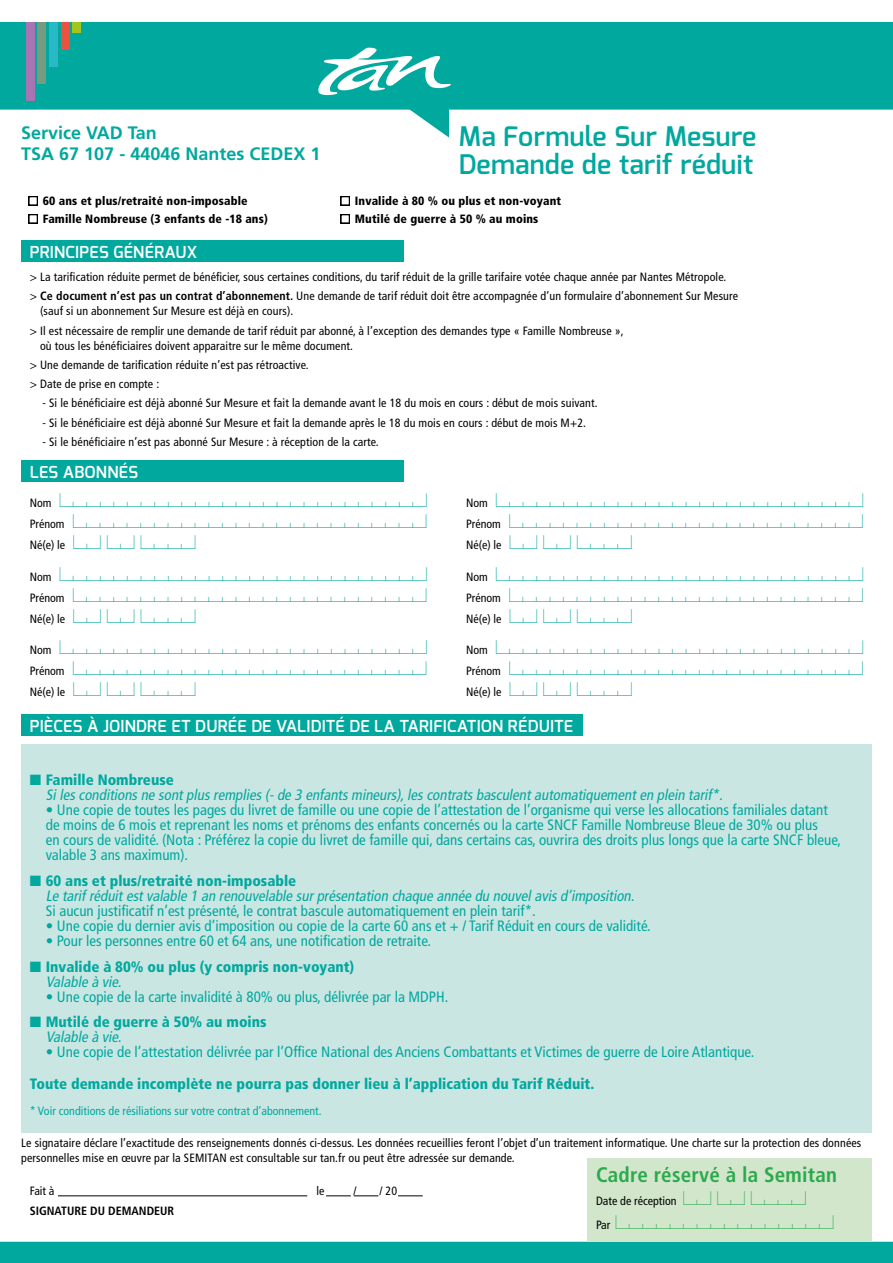
<style>
.page{position:relative;width:893px;height:1263px;background:#00a89e}
.page>*{position:absolute;margin:0;border:0;box-sizing:border-box;transform-origin:0 0}
.t1{font:600 27px/28.5px "Exo";letter-spacing:.015em;color:#00a89e}
.t2{font:700 condensed 21px "Frutiger LT Std";letter-spacing:.01em;color:#2baa4c}
.t3{font:18px/21px "Casesaremplir Roman";color:#00a89e;text-align:justify}
.t4{font:700 18px/21.6px "Frutiger LT Std";color:#00a89e}
.t5{font:18px "Casesaremplir Roman";color:#2baa4c}
.t6{font:600 16.5px "Exo";letter-spacing:.015em;color:#fff}
.t7{font:condensed 15px/15px "Frutiger LT Std";color:#00a89e}
.t8{font:italic condensed 15px/15px "Frutiger LT Std";color:#00a89e}
.t9{font:900 condensed 15px/15px "Frutiger LT Std";color:#00a89e}
.t10{font:condensed 12px/19.2px "Frutiger LT Std";letter-spacing:.01em;color:#000}
.t11{font:900 condensed 12px "Frutiger LT Std";letter-spacing:.01em;color:#000}
.t12{font:condensed 12px "Frutiger LT Std";color:#00a89e}
.t13{font:700 condensed 12px "Frutiger LT Std";color:#000}
.s1{font-family:"Peignes Plain";font-weight:400;font-stretch:normal}
.s2{font-weight:700}
.s3{font-family:"Frutiger LT Std";font-stretch:condensed;font-size:12px;color:#000}
.s4{font-weight:900;font-style:normal}
.s5{font-weight:400;font-style:italic}
.s6{font-family:"Casesaremplir Roman";font-stretch:normal;font-size:18px;color:#2baa4c}
</style>
<div class="page">
<div style="left:0;top:140px;width:893px;height:1102px;background:#fff"></div>
<svg style="left:318px;top:47px;width:133px;height:48px"></svg>
<svg style="left:0;top:108px;width:893px;height:32px;background:#edf8f8"></svg>
<div style="left:587px;top:1158px;width:285px;height:84px;background:#d1e6cb"></div>
<div style="left:21px;top:240px;width:383px;height:21px;background:#00a89e"></div>
<hr style="left:58px;top:1195px;width:249px;height:1px;background:#000">
<svg style="left:326px;top:1195px;width:52px;height:1px"></svg>
<svg style="left:398px;top:1195px;width:25px;height:1px"></svg>
<div style="left:21px;top:460px;width:383px;height:22px;background:#00a89e"></div>
<div style="left:73px;top:0;width:8px;height:33px;background:#a4c51b"></div>
<div style="left:61px;top:0;width:9px;height:50px;background:#e95340"></div>
<div style="left:38px;top:0;width:8px;height:84px;background:#779a81"></div>
<div style="left:49px;top:0;width:9px;height:67px;background:#29b8c5"></div>
<div style="left:26px;top:0;width:9px;height:101px;background:#a776b2"></div>
<div style="left:21px;top:714px;width:562px;height:22px;background:#00a89e"></div>
<div style="left:21px;top:744px;width:851px;height:389px;background:#cae6e3"></div>
<svg style="left:28px;top:196px;width:10px;height:10px"></svg>
<svg style="left:340px;top:196px;width:10px;height:10px"></svg>
<svg style="left:28px;top:214px;width:10px;height:10px"></svg>
<svg style="left:340px;top:214px;width:10px;height:10px"></svg>
<div style="left:0;top:0;width:893px;height:21px;background:#fff"></div>
<h3 class="t4" style="left:21px;top:122px;width:301px">Service VAD Tan<br>TSA 67 107 - 44046 Nantes CEDEX 1</h3>
<h1 class="t1" style="left:459px;top:122px;width:299px">Ma Formule Sur Mesure<br>Demande de tarif réduit</h1>
<p class="t11" style="left:29px;top:194px;width:220px"><span class="s1">A</span> 60 ans et plus/retraité non-imposable</p>
<p class="t11" style="left:341px;top:194px;width:222px"><span class="s1">A</span> Invalide à 80 % ou plus et non-voyant</p>
<p class="t11" style="left:29px;top:212px;width:241px"><span class="s1">A</span> Famille Nombreuse (3 enfants de -18 ans)</p>
<p class="t11" style="left:341px;top:212px;width:199px"><span class="s1">A</span> Mutilé de guerre à 50 % au moins</p>
<h3 class="t6" style="left:30px;top:241px;width:169px">PRINCIPES GÉNÉRAUX</h3>
<p class="t10" style="left:30px;top:267px;width:710px">&gt; La tarification réduite permet de bénéficier, sous certaines conditions, du tarif réduit de la grille tarifaire votée chaque année par Nantes Métropole.<br>&gt; <span class="s2">Ce document n’est pas un contrat d’abonnement.</span> Une demande de tarif réduit doit être accompagnée d’un formulaire d’abonnement Sur Mesure</p>
<p class="t10" style="left:30px;top:302px;width:596px;text-indent:10px">(sauf si un abonnement Sur Mesure est déjà en cours).<br>&gt; Il est nécessaire de remplir une demande de tarif réduit par abonné, à l’exception des demandes type « Famille Nombreuse »,</p>
<p class="t10" style="left:30px;top:336px;width:325px;text-indent:10px">où tous les bénéficiaires doivent apparaitre sur le même document. &gt; Une demande de tarification réduite n’est pas rétroactive.<br>&gt; Date de prise en compte :</p>
<p class="t10" style="left:43px;top:394px;width:557px">- Si le bénéficiaire est déjà abonné Sur Mesure et fait la demande avant le 18 du mois en cours : début de mois suivant.</p>
<p class="t10" style="left:43px;top:413px;width:545px">- Si le bénéficiaire est déjà abonné Sur Mesure et fait la demande après le 18 du mois en cours : début de mois M+2.</p>
<p class="t10" style="left:43px;top:432px;width:338px">- Si le bénéficiaire n’est pas abonné Sur Mesure : à réception de la carte.</p>
<h3 class="t6" style="left:30px;top:461px;width:110px">LES ABONNÉS</h3>
<h3 class="t3" style="left:30px;top:491px;width:399px"><span class="s3">Nom</span> ABBBBBBBBBBBBBBBBBBBBBBBBBC <span class="s3">Prénom</span> ABBBBBBBBBBBBBBBBBBBBBBBBC <span class="s3">Né(e) le</span> AC AC ABBC</h3>
<h3 class="t3" style="left:466px;top:491px;width:399px"><span class="s3">Nom</span> ABBBBBBBBBBBBBBBBBBBBBBBBBC <span class="s3">Prénom</span> ABBBBBBBBBBBBBBBBBBBBBBBBC <span class="s3">Né(e) le</span> AC AC ABBC</h3>
<h3 class="t3" style="left:30px;top:564px;width:399px"><span class="s3">Nom</span> ABBBBBBBBBBBBBBBBBBBBBBBBBC <span class="s3">Prénom</span> ABBBBBBBBBBBBBBBBBBBBBBBBC <span class="s3">Né(e) le</span> AC AC ABBC</h3>
<h3 class="t3" style="left:466px;top:564px;width:399px"><span class="s3">Nom</span> ABBBBBBBBBBBBBBBBBBBBBBBBBC <span class="s3">Prénom</span> ABBBBBBBBBBBBBBBBBBBBBBBBC <span class="s3">Né(e) le</span> AC AC ABBC</h3>
<h3 class="t3" style="left:30px;top:637px;width:399px"><span class="s3">Nom</span> ABBBBBBBBBBBBBBBBBBBBBBBBBC <span class="s3">Prénom</span> ABBBBBBBBBBBBBBBBBBBBBBBBC <span class="s3">Né(e) le</span> AC AC ABBC</h3>
<h3 class="t3" style="left:466px;top:637px;width:399px"><span class="s3">Nom</span> ABBBBBBBBBBBBBBBBBBBBBBBBBC <span class="s3">Prénom</span> ABBBBBBBBBBBBBBBBBBBBBBBBC <span class="s3">Né(e) le</span> AC AC ABBC</h3>
<h3 class="t6" style="left:30px;top:715px;width:545px">PIÈCES À JOINDRE ET DURÉE DE VALIDITÉ DE LA TARIFICATION RÉDUITE</h3>
<p class="t8" style="left:46px;top:773px;width:681px;text-indent:-16px">■ <span class="s4">Famille Nombreuse<br></span>Silesconditionsne sontplusremplies(-de 3 enfantsmineurs),lescontratsbasculentautomatiquementen plein tarif*.</p>
<p class="t7" style="left:46px;top:803px;width:797px">• Une copie de toutes les pages du livret de famille ou une copie de l’attestation de l’organisme qui verse les allocations familiales datant de moins de 6 mois et reprenant les noms et prénoms des enfants concernés ou la carte SNCF Famille Nombreuse Bleue de 30% ou plus<br>en cours de validité. (Nota : Préférez la copie du livret de famille qui, dans certains cas, ouvrira des droits plus longs que la carte SNCF bleue, valable 3 ans maximum).</p>
<p class="t8" style="left:46px;top:873px;width:593px;text-indent:-16px">■ <span class="s4">60 ans et plus/retraité non-imposable<br></span>Le tarifréduitestvalable 1 an renouvelable surprésentation chaque année du nouvelavisd’imposition.</p>
<p class="t7" style="left:46px;top:903px;width:492px">Si aucun justificatif n’est présenté, le contrat bascule automatiquement en plein tarif*.</p>
<p class="t7" style="left:46px;top:918px;width:606px">• Une copie du dernier avis d’imposition ou copie de la carte 60 ans et + / Tarif Réduit en cours de validité.</p>
<p class="t7" style="left:46px;top:933px;width:387px">• Pour les personnes entre 60 et 64 ans, une notification de retraite.</p>
<p class="t9" style="left:46px;top:959px;width:310px;text-indent:-16px">■ Invalide à 80% ou plus (y compris non-voyant)<br><span class="s5">Valable à vie.</span></p>
<p class="t7" style="left:46px;top:989px;width:404px">• Une copie de la carte invalidité à 80% ou plus, délivrée par la MDPH.</p>
<p class="t9" style="left:46px;top:1014px;width:222px;text-indent:-16px">■ Mutilé de guerre à 50% au moins<br><span class="s5">Valable à vie.</span></p>
<p class="t7" style="left:46px;top:1045px;width:710px">• Une copie de l’attestation délivrée par l’Office National des Anciens Combattants et Victimes de guerre de Loire Atlantique.</p>
<p class="t9" style="left:30px;top:1076px;width:566px">Toute demande incomplète ne pourra pas donner lieu à l’application du Tarif Réduit.</p>
<p class="t12" style="left:30px;top:1104px;width:293px">* Voir conditions de résiliations sur votre contrat d’abonnement.</p>
<p class="t10" style="left:21px;top:1135px;width:841px;line-height:15px">Le signataire déclare l’exactitude des renseignements donnés ci-dessus. Les données recueillies feront l’objet d’un traitement informatique. Une charte sur la protection des données personnelles mise en œuvre par la SEMITAN est consultable sur tan.fr ou peut être adressée sur demande.</p>
<p class="t10" style="left:30px;top:1181px;width:26px">Fait à</p>
<p class="t10" style="left:317px;top:1181px;width:9px">le</p>
<p class="t10" style="left:353px;top:1181px;width:5px">/</p>
<p class="t10" style="left:380px;top:1181px;width:19px">/ 20</p>
<p class="t13" style="left:30px;top:1204px;width:146px">SIGNATURE DU DEMANDEUR</p>
<h2 class="t2" style="left:596px;top:1162px;width:242px">Cadre réservé à la Semitan</h2>
<p class="t10" style="left:596px;top:1192px;width:211px">Date de réception <span class="s6">AC AC ABBC</span></p>
<h3 class="t5" style="left:596px;top:1213px;width:239px"><span class="s3">Par</span> ABBBBBBBBBBBBBBC</h3>
</div>
